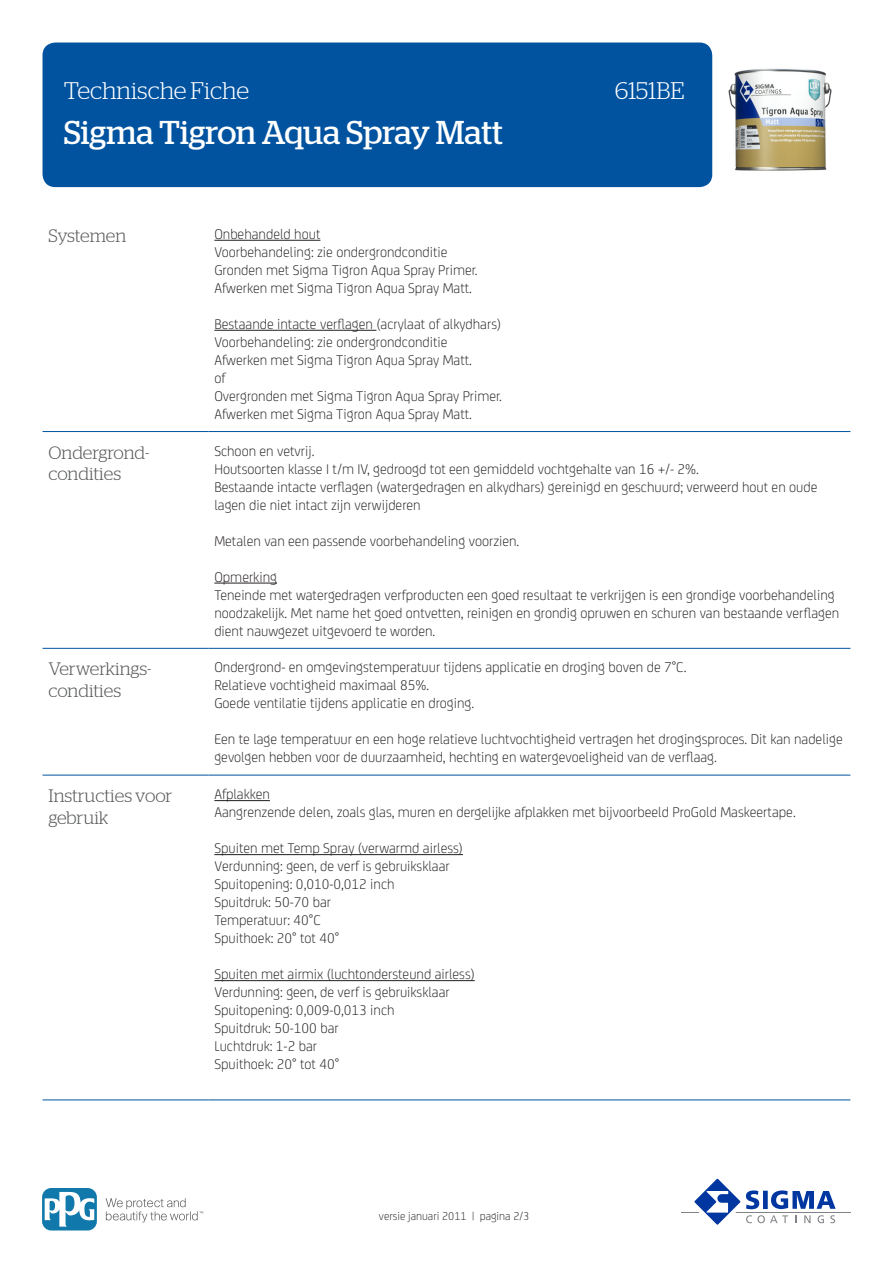
<style>
.page{position:relative;width:893px;height:1263px;background:#fff}
.page>*{position:absolute;margin:0;border:0;box-sizing:border-box;transform-origin:0 0}
.t1{font:33px "Stag";color:#fff}
.t2{font:300 24px "Stag";color:#fff}
.KOP{font:300 18px/21.6px "Stag";letter-spacing:-.005em;color:#57585a}
.BODY{font:300 15px/18px "FS Joey";color:#231f20}
.t3{font:300 12px "FS Joey";color:#231f20}
</style>
<div class="page">
<div style="left:43px;top:43px;width:669px;height:144px;background:#0153a0;border-radius:13px"></div>
<hr style="left:681px;top:1211px;width:169px;height:1px;background:#808285">
<svg style="left:689px;top:1178px;width:147px;height:47px"></svg>
<svg style="left:106px;top:1198px;width:97px;height:24px"></svg>
<svg style="left:43px;top:1188px;width:54px;height:42px"></svg>
<svg style="left:45px;top:1191px;width:49px;height:35px"></svg>
<hr style="left:43px;top:431px;width:165px;height:1px;background:#0153a0">
<hr style="left:208px;top:431px;width:642px;height:1px;background:#0153a0">
<hr style="left:43px;top:648px;width:165px;height:1px;background:#0153a0">
<hr style="left:208px;top:648px;width:642px;height:1px;background:#0153a0">
<hr style="left:43px;top:775px;width:165px;height:1px;background:#0153a0">
<hr style="left:208px;top:775px;width:642px;height:1px;background:#0153a0">
<hr style="left:43px;top:1099px;width:165px;height:1px;background:#0153a0">
<hr style="left:208px;top:1099px;width:642px;height:1px;background:#0153a0">
<hr style="left:214px;top:240px;width:106px;height:1px;background:#231f20">
<hr style="left:214px;top:330px;width:162px;height:1px;background:#231f20">
<hr style="left:214px;top:583px;width:63px;height:1px;background:#231f20">
<hr style="left:214px;top:800px;width:56px;height:1px;background:#231f20">
<hr style="left:214px;top:854px;width:249px;height:1px;background:#231f20">
<hr style="left:214px;top:980px;width:261px;height:1px;background:#231f20">
<img style="left:728px;top:68px;width:104px;height:103px">
<h2 class="t2" style="left:64px;top:77px;width:187px">Technische Fiche</h2>
<h2 class="t2" style="left:615px;top:77px;width:71px">6151BE</h2>
<h1 class="t1" style="left:64px;top:114px;width:441px">Sigma Tigron Aqua Spray Matt</h1>
<p class="KOP" style="left:49px;top:225px;width:79px">Systemen</p>
<p class="BODY" style="left:214px;top:224px;width:265px">Onbehandeld hout<br>Voorbehandeling: zie ondergrondconditie Gronden met Sigma Tigron Aqua Spray Primer.<br>Afwerken met Sigma Tigron Aqua Spray Matt.</p>
<p class="BODY" style="left:214px;top:314px;width:289px">Bestaande intacte verflagen (acrylaat of alkydhars)<br>Voorbehandeling: zie ondergrondconditie Afwerken met Sigma Tigron Aqua Spray Matt.<br>of<br>Overgronden met Sigma Tigron Aqua Spray Primer.<br>Afwerken met Sigma Tigron Aqua Spray Matt.</p>
<p class="KOP" style="left:49px;top:441px;width:102px">Ondergrond&shy;condities</p>
<p class="BODY" style="left:214px;top:441px;width:605px">Schoon en vetvrij.<br>Houtsoorten klasse I t/m IV, gedroogd tot een gemiddeld vochtgehalte van 16 +/- 2%.<br>Bestaande intacte verflagen (watergedragen en alkydhars) gereinigd en geschuurd; verweerd hout en oude lagen die niet intact zijn verwijderen</p>
<p class="BODY" style="left:214px;top:531px;width:307px">Metalen van een passende voorbehandeling voorzien.</p>
<p class="BODY" style="left:214px;top:567px;width:626px">Opmerking<br>Teneinde met watergedragen verfproducten een goed resultaat te verkrijgen is een grondige voorbehandeling noodzakelijk. Met name het goed ontvetten, reinigen en grondig opruwen en schuren van bestaande verflagen dient nauwgezet uitgevoerd te worden.</p>
<p class="KOP" style="left:49px;top:658px;width:104px">Verwerkings&shy;condities</p>
<p class="BODY" style="left:214px;top:657px;width:474px">Ondergrond- en omgevingstemperatuur tijdens applicatie en droging boven de 7°C.<br>Relatieve vochtigheid maximaal 85%.<br>Goede ventilatie tijdens applicatie en droging.</p>
<p class="BODY" style="left:214px;top:729px;width:630px">Een te lage temperatuur en een hoge relatieve luchtvochtigheid vertragen het drogingsproces. Dit kan nadelige gevolgen hebben voor de duurzaamheid, hechting en watergevoeligheid van de verflaag.</p>
<p class="KOP" style="left:49px;top:785px;width:125px">Instructies voor gebruik</p>
<p class="BODY" style="left:214px;top:784px;width:583px">Afplakken<br>Aangrenzende delen, zoals glas, muren en dergelijke afplakken met bijvoorbeeld ProGold Maskeertape.</p>
<p class="BODY" style="left:214px;top:838px;width:250px">Spuiten met Temp Spray (verwarmd airless)<br>Verdunning: geen, de verf is gebruiksklaar<br>Spuitopening: 0,010-0,012 inch<br>Spuitdruk: 50-70 bar<br>Temperatuur: 40°C<br>Spuithoek: 20° tot 40°</p>
<p class="BODY" style="left:214px;top:964px;width:262px">Spuiten met airmix (luchtondersteund airless)<br>Verdunning: geen, de verf is gebruiksklaar<br>Spuitopening: 0,009-0,013 inch<br>Spuitdruk: 50-100 bar<br>Luchtdruk: 1-2 bar<br>Spuithoek: 20° tot 40°</p>
<p class="t3" style="left:379px;top:1208px;width:152px">versie januari 2011 | pagina 2/3</p>
</div>
